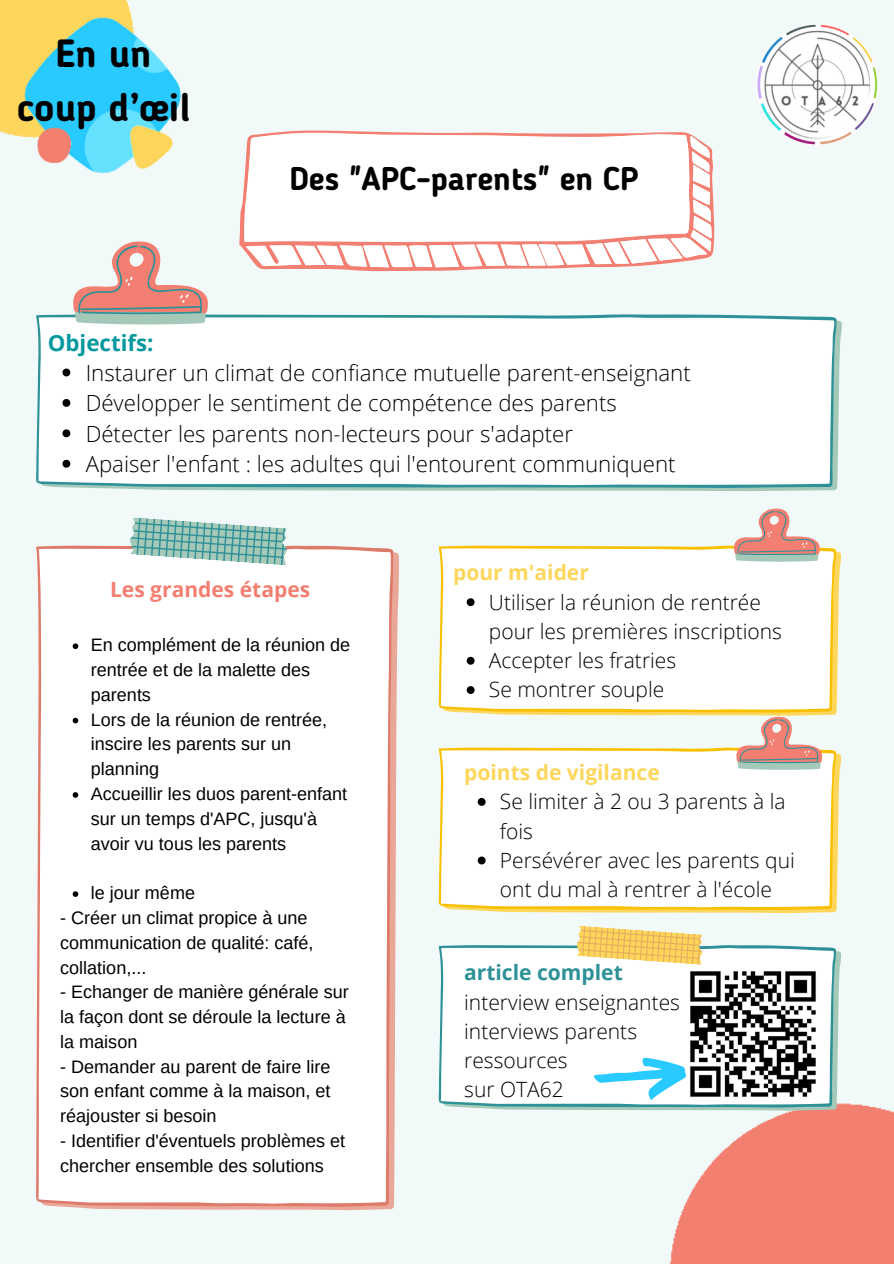
<style>
.page{position:relative;width:894px;height:1264px;background:#fff}
.page>*{position:absolute;margin:0;border:0;box-sizing:border-box;transform-origin:0 0}
.t1{font:700 39px/54px "Blogger Sans";color:#000;text-align:center}
.t2{font:700 32.7px "Blogger Sans";color:#000}
.t3{font:300 22.2px/30.5px "Open Sans";color:#000}
.t4{font:700 22.2px "Open Sans";color:#03989e}
.t5{font:300 21px/29.2px "Open Sans";color:#000}
.t6{font:700 21px "Open Sans";color:#fdd65b}
.t7{font:700 21px "Open Sans";color:#f27f70}
.t8{font:700 21px "Open Sans";color:#2e9198}
.t9{font:18px/24.8px "Arimo";color:#000}
</style>
<div class="page">
<div style="left:0;top:0;width:893px;height:1263px;background:#f2faf9"></div>
<div style="left:0;top:0;width:132px;height:136px;background:#fdd65b"></div>
<img style="left:669px;top:1103px;width:224px;height:160px">
<img style="left:18px;top:16px;width:163px;height:158px">
<svg style="left:243px;top:130px;width:471px;height:142px;fill:#fff"></svg>
<svg style="left:99px;top:318px;width:742px;height:173px;fill:#a5c9b8"></svg>
<div style="left:36px;top:314px;width:800px;height:174px;background:#fff"></div>
<svg style="left:72px;top:241px;width:136px;height:84px"></svg>
<div style="left:36px;top:545px;width:357px;height:661px;background:#fff"></div>
<svg style="left:457px;top:549px;width:383px;height:166px;fill:#fdd65b"></svg>
<div style="left:438px;top:545px;width:397px;height:167px;background:#fff"></div>
<svg style="left:469px;top:751px;width:371px;height:162px;fill:#fdd65b"></svg>
<div style="left:438px;top:747px;width:397px;height:163px;background:#fff"></div>
<svg style="left:460px;top:948px;width:380px;height:162px;fill:#a5c9b8"></svg>
<svg style="left:438px;top:945px;width:397px;height:162px;fill:#fff"></svg>
<svg style="left:593px;top:1057px;width:93px;height:43px"></svg>
<svg style="left:466px;top:598px;width:8px;height:8px"></svg>
<svg style="left:466px;top:657px;width:8px;height:7px"></svg>
<svg style="left:466px;top:686px;width:8px;height:8px"></svg>
<svg style="left:477px;top:798px;width:8px;height:7px"></svg>
<svg style="left:477px;top:856px;width:8px;height:8px"></svg>
<svg style="left:129px;top:517px;width:159px;height:48px"></svg>
<svg style="left:733px;top:508px;width:86px;height:54px"></svg>
<svg style="left:735px;top:716px;width:87px;height:54px"></svg>
<svg style="left:575px;top:926px;width:128px;height:38px"></svg>
<img style="left:757px;top:24px;width:121px;height:121px">
<img style="left:686px;top:967px;width:133px;height:133px">
<svg style="left:62px;top:368px;width:8px;height:8px"></svg>
<svg style="left:62px;top:399px;width:8px;height:8px"></svg>
<svg style="left:62px;top:429px;width:8px;height:8px"></svg>
<svg style="left:62px;top:460px;width:8px;height:7px"></svg>
<svg style="left:73px;top:643px;width:5px;height:6px"></svg>
<svg style="left:73px;top:717px;width:5px;height:6px"></svg>
<svg style="left:73px;top:792px;width:5px;height:5px"></svg>
<svg style="left:73px;top:891px;width:5px;height:5px"></svg>
<h1 class="t1" style="left:17px;top:30px;width:175px">En un coup d’œil</h1>
<p class="t4" style="left:48px;top:327px;width:107px">Objectifs:</p>
<h2 class="t2" style="left:289px;top:165px;width:351px">Des "APC-parents" en CP</h2>
<p class="t3" style="left:86px;top:357px;width:606px">Instaurer un climat de confiance mutuelle parent-enseignant Développer le sentiment de compétence des parents Détecter les parents non-lecteurs pour s'adapter<br>Apaiser l'enfant : les adultes qui l'entourent communiquent</p>
<p class="t7" style="left:110px;top:575px;width:202px">Les grandes étapes</p>
<p class="t9" style="left:91px;top:632px;width:261px">En complément de la réunion de rentrée et de la malette des parents<br>Lors de la réunion de rentrée, inscire les parents sur un planning<br>Accueillir les duos parent-enfant sur un temps d'APC, jusqu'à avoir vu tous les parents</p>
<p class="t9" style="left:91px;top:880px;width:106px">le jour même</p>
<p class="t9" style="left:60px;top:905px;width:255px">- Créer un climat propice à une communication de qualité: café, collation,...</p>
<p class="t9" style="left:60px;top:979px;width:290px">- Echanger de manière générale sur la façon dont se déroule la lecture à la maison</p>
<p class="t9" style="left:60px;top:1053px;width:272px;text-align:justify">- Demander au parent de faire lire son enfant comme à la maison, et réajouster si besoin</p>
<p class="t9" style="left:60px;top:1128px;width:286px">- Identifier d'éventuels problèmes et chercher ensemble des solutions</p>
<p class="t6" style="left:453px;top:558px;width:137px">pour m'aider</p>
<p class="t5" style="left:489px;top:586px;width:294px">Utiliser la réunion de rentrée pour les premières inscriptions<br>Accepter les fratries<br>Se montrer souple</p>
<p class="t6" style="left:464px;top:757px;width:197px">points de vigilance</p>
<p class="t5" style="left:500px;top:786px;width:296px">Se limiter à 2 ou 3 parents à la fois<br>Persévérer avec les parents qui ont du mal à rentrer à l'école</p>
<p class="t8" style="left:464px;top:957px;width:160px">article complet</p>
<p class="t5" style="left:464px;top:986px;width:217px">interview enseignantes interviews parents ressources<br>sur OTA62</p>
</div>
